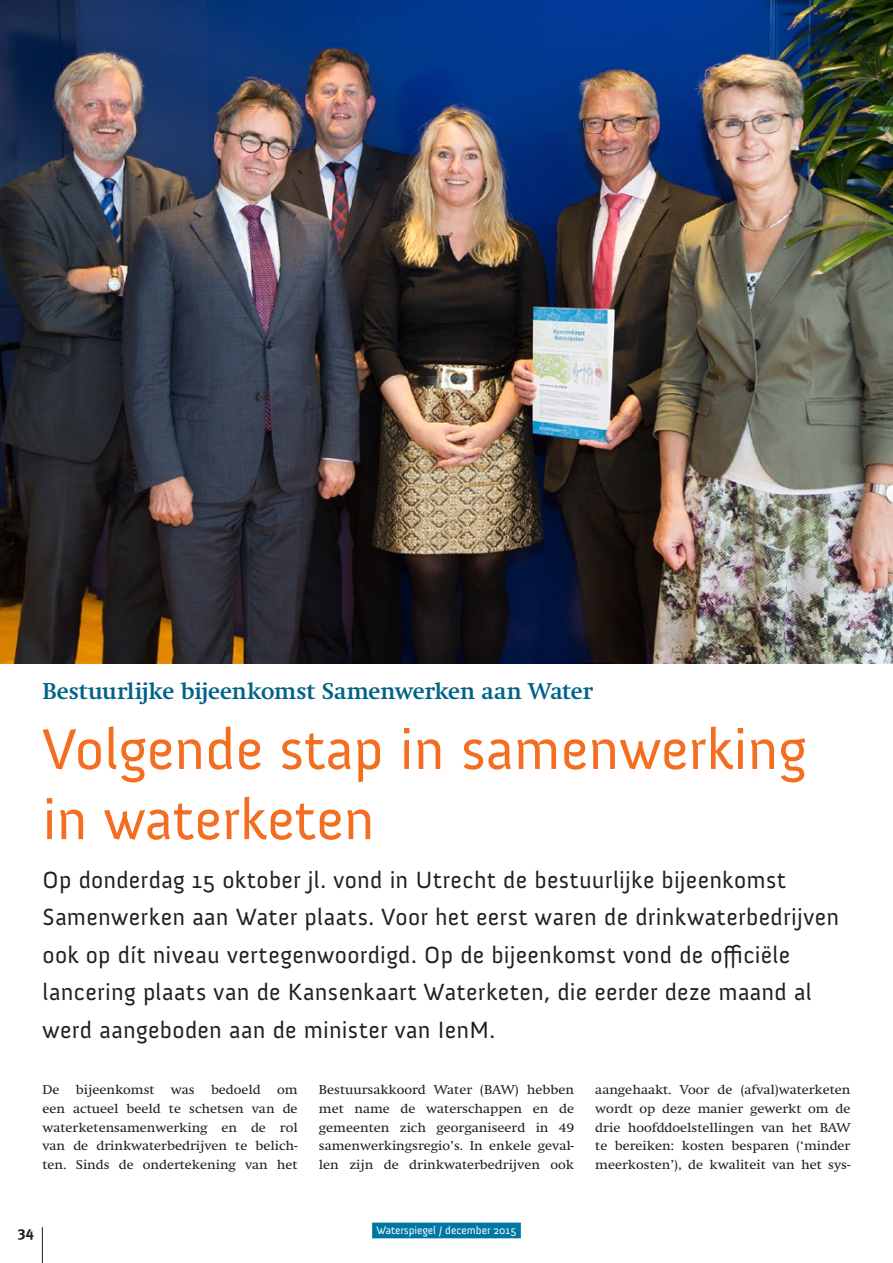
<style>
.page{position:relative;width:893px;height:1263px;background:#fff}
.page>*{position:absolute;margin:0;border:0;box-sizing:border-box;transform-origin:0 0}
.t1{font:58.5px/70.2px "Anivers";color:#f36e21}
.t2{font:24px/37.5px "Anivers";letter-spacing:.015em;color:#231f20}
.t3{font:700 22.5px "Swift";letter-spacing:-.01em;color:#006288}
.t4{font:700 15px "Meta Plus";color:#231f20}
.t5{font:12.75px/18.8px "Swift";color:#231f20;text-align:justify;scale:1.08 1}
.t6{font:11.25px "Anivers";color:#fff}
</style>
<div class="page">
<hr style="left:42px;top:1227px;width:1px;height:36px;background:#231f20">
<div style="left:372px;top:1222px;width:149px;height:16px;background:#0076a3"></div>
<img style="left:0;top:0;width:893px;height:664px">
<h3 class="t3" style="left:43px;top:678px;width:552px">Bestuurlijke bijeenkomst Samenwerken aan Water</h3>
<h1 class="t1" style="left:43px;top:715px;width:765px">Volgende stap in samenwerking in waterketen</h1>
<p class="t2" style="left:43px;top:861px;width:798px">Op donderdag 15 oktober jl. vond in Utrecht de bestuurlijke bijeenkomst Samenwerken aan Water plaats. Voor het eerst waren de drinkwaterbedrijven ook op dít niveau vertegenwoordigd. Op de bijeenkomst vond de officiële lancering plaats van de Kansenkaart Waterketen, die eerder deze maand al werd aangeboden aan de minister van IenM.</p>
<p class="t5" style="left:43px;top:1080px;width:238px;text-indent:235px">om een actueel beeld te schetsen van de waterketensamenwerking en de rol van de drinkwaterbedrijven te belich&shy;ten. Sinds de ondertekening van het</p>
<p class="t5" style="left:319px;top:1080px;width:238px">Bestuursakkoord Water (BAW) hebben met name de waterschappen en de gemeenten zich georganiseerd in 49 samenwerkingsregio’s. In enkele geval&shy;len zijn de drinkwaterbedrijven ook</p>
<p class="t5" style="left:595px;top:1080px;width:238px">aangehaakt. Voor de (afval)waterketen wordt op deze manier gewerkt om de drie hoofddoelstellingen van het BAW te bereiken: kosten besparen (‘minder meerkosten’), de kwaliteit van het sys-</p>
<p class="t5" style="left:43px;top:1080px;width:17px">De</p>
<p class="t5" style="left:76px;top:1080px;width:74px">bijeenkomst</p>
<p class="t5" style="left:171px;top:1080px;width:24px">was</p>
<p class="t5" style="left:211px;top:1080px;width:48px">bedoeld</p>
<p class="t4" style="left:18px;top:1223px;width:17px">34</p>
<p class="t6" style="left:376px;top:1224px;width:142px">Waterspiegel / december 2015</p>
</div>
